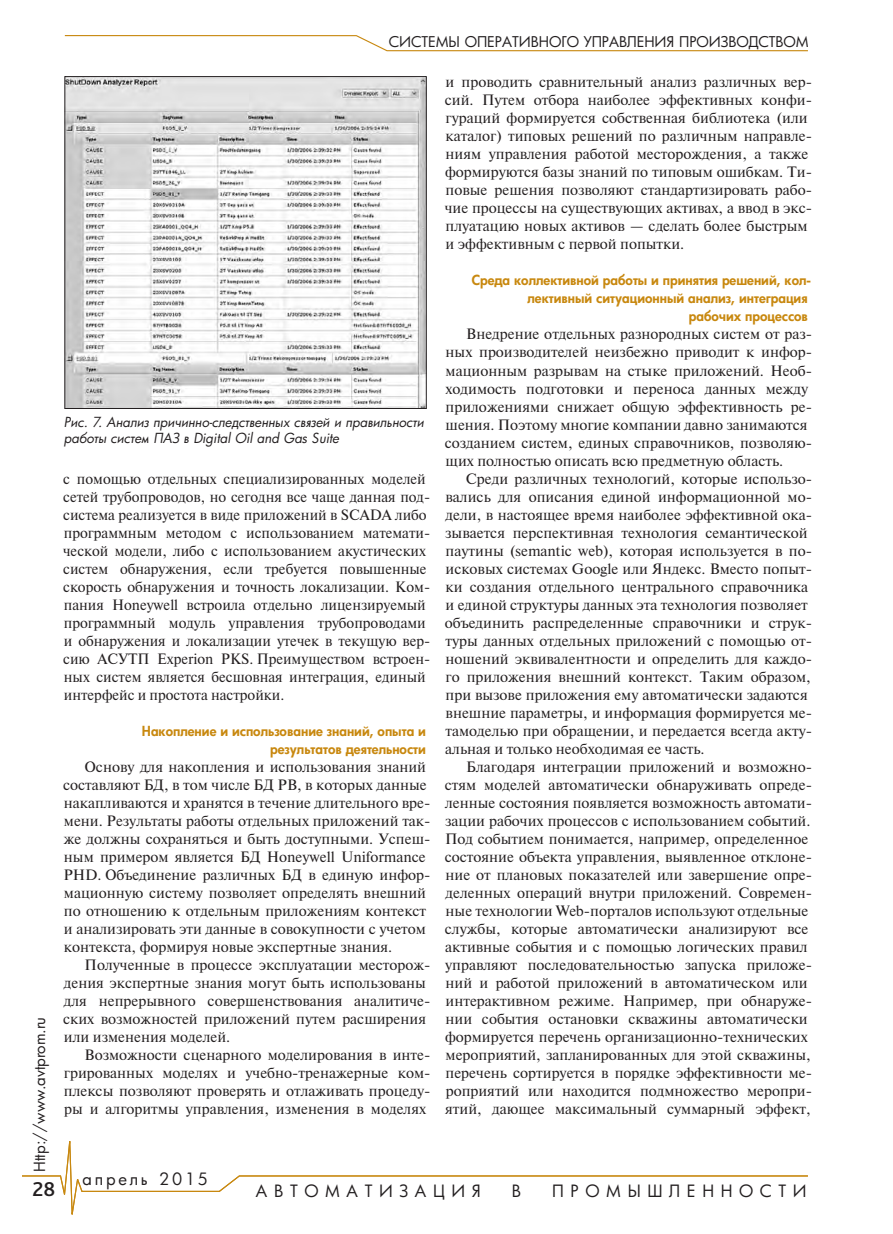
<style>
.page{position:relative;width:893px;height:1234px;background:#fff}
.page>*{position:absolute;margin:0;border:0;box-sizing:border-box;transform-origin:0 0}
.t1{font:500 21px "Bliss Pro";color:#231f20}
.t2{font:16.5px "Futura Cyr";letter-spacing:.4em;color:#231f20}
.t3{font:16.5px "Futura Cyr";letter-spacing:.17em;color:#231f20}
.t4{font:15px/18px "Newton";color:#231f20}
.t5{font:15px "Futura Cyr";color:#231f20}
.t6{font:14.4px "Futura Cyr";letter-spacing:-.005em;color:#231f20}
.t7{font:800 13.5px/18px "Futura Cyr";color:#c8880f;text-align:right}
.t8{font:italic 13.5px/16.5px "Futura Cyr";color:#231f20}
</style>
<div class="page">
<svg style="left:22px;top:1141px;width:786px;height:74px"></svg>
<svg style="left:64px;top:35px;width:744px;height:17px"></svg>
<img style="left:66px;top:78px;width:359px;height:329px">
<div style="left:64px;top:76px;width:363px;height:333px;border:1px solid #231f20"></div>
<p class="t6" style="left:389px;top:33px;width:421px">Системы оперативного управления производством</p>
<p class="t4" style="left:445px;top:73px;width:369px">и проводить сравнительный анализ различных вер&shy;сий. Путем отбора наиболее эффективных конфи&shy;гураций формируется собственная библиотека (или каталог) типовых решений по различным направле&shy;ниям управления работой месторождения, а также формируются базы знаний по типовым ошибкам. Ти&shy;повые решения позволяют стандартизировать рабо&shy;чие процессы на существующих активах, а ввод в экс&shy;плуатацию новых активов — сделать более быстрым и эффективным с первой попытки.</p>
<p class="t7" style="left:472px;top:271px;width:341px">Среда коллективной работы и принятия решений, кол&shy;лективный ситуационный анализ, интеграция<br>рабочих процессов</p>
<p class="t4" style="left:445px;top:325px;width:369px;text-indent:21px">Внедрение отдельных разнородных систем от раз&shy;ных производителей неизбежно приводит к инфор&shy;мационным разрывам на стыке приложений. Необ&shy;ходимость подготовки и переноса данных между приложениями снижает общую эффективность ре&shy;шения. Поэтому многие компании давно занимаются созданием систем, единых справочников, позволяю&shy;щих полностью описать всю предметную область.</p>
<p class="t4" style="left:445px;top:469px;width:369px;text-indent:21px">Среди различных технологий, которые использо&shy;вались для описания единой информационной мо&shy;дели, в настоящее время наиболее эффективной ока&shy;зывается перспективная технология семантической паутины (semantic web), которая используется в по&shy;исковых системах Google или Яндекс. Вместо попыт&shy;ки создания отдельного центрального справочника и единой структуры данных эта технология позволяет объединить распределенные справочники и струк&shy;туры данных отдельных приложений с помощью от&shy;ношений эквивалентности и определить для каждо&shy;го приложения внешний контекст. Таким образом, при вызове приложения ему автоматически задаются внешние параметры, и информация формируется ме&shy;тамоделью при обращении, и передается всегда акту&shy;альная и только необходимая ее часть.</p>
<p class="t4" style="left:445px;top:757px;width:369px;text-indent:21px">Благодаря интеграции приложений и возможно&shy;стям моделей автоматически обнаруживать опреде&shy;ленные состояния появляется возможность автомати&shy;зации рабочих процессов с использованием событий.<br>Под событием понимается, например, определенное состояние объекта управления, выявленное отклоне&shy;ние от плановых показателей или завершение опре&shy;деленных операций внутри приложений. Современ&shy;ные технологии Web-порталов используют отдельные службы, которые автоматически анализируют все активные события и с помощью логических правил управляют последовательностью запуска приложе&shy;ний и работой приложений в автоматическом или интерактивном режиме. Например, при обнаруже&shy;нии события остановки скважины автоматически формируется перечень организационно-технических мероприятий, запланированных для этой скважины, перечень сортируется в порядке эффективности ме&shy;роприятий или находится подмножество меропри&shy;ятий, дающее максимальный суммарный эффект,</p>
<p class="t8" style="left:64px;top:414px;width:361px">Рис. 7. Анализ причинно-следственных связей и правильности работы систем ПАЗ в Digital Oil and Gas Suite</p>
<p class="t4" style="left:63px;top:469px;width:369px">с помощью отдельных специализированных моделей сетей трубопроводов, но сегодня все чаще данная под&shy;система реализуется в виде приложений в SCADA либо программным методом с использованием математи&shy;ческой модели, либо с использованием акустических систем обнаружения, если требуется повышенные скорость обнаружения и точность локализации. Ком&shy;пания Honeywell встроила отдельно лицензируемый программный модуль управления трубопроводами и обнаружения и локализации утечек в текущую вер&shy;сию АСУТП Experion PKS. Преимуществом встроен&shy;ных систем является бесшовная интеграция, единый интерфейс и простота настройки.</p>
<p class="t7" style="left:142px;top:721px;width:286px">Накопление и использование знаний, опыта и результатов деятельности</p>
<p class="t4" style="left:63px;top:757px;width:369px;text-indent:21px">Основу для накопления и использования знаний составляют БД, в том числе БД РВ, в которых данные накапливаются и хранятся в течение длительного вре&shy;мени. Результаты работы отдельных приложений так&shy;же должны сохраняться и быть доступными. Успеш&shy;ным примером является БД Honeywell Uniformance PHD. Объединение различных БД в единую инфор&shy;мационную систему позволяет определять внешний по отношению к отдельным приложениям контекст и анализировать эти данные в совокупности с учетом контекста, формируя новые экспертные знания.</p>
<p class="t4" style="left:63px;top:955px;width:369px;text-indent:21px">Полученные в процессе эксплуатации месторож&shy;дения экспертные знания могут быть использованы для непрерывного совершенствования аналитиче&shy;ских возможностей приложений путем расширения или изменения моделей.</p>
<p class="t4" style="left:64px;top:1045px;width:368px;text-align:justify;text-indent:21px">Возможности сценарного моделирования в инте&shy;грированных моделях и учебно-тренажерные ком&shy;плексы позволяют проверять и отлаживать процеду&shy;ры и алгоритмы управления, изменения в моделях</p>
<p class="t5" style="left:30px;top:1171px;width:157px;rotate:-90deg">Http://www.avtprom.ru</p>
<p class="t3" style="left:82px;top:1168px;width:127px">апрель 2015</p>
<h1 class="t1" style="left:33px;top:1175px;width:24px">28</h1>
<p class="t2" style="left:256px;top:1180px;width:226px">АВТОМАТИЗАЦИЯ</p>
<p class="t2" style="left:512px;top:1180px;width:11px">В</p>
<p class="t2" style="left:552px;top:1180px;width:256px">ПРОМЫШЛЕННОСТИ</p>
</div>
